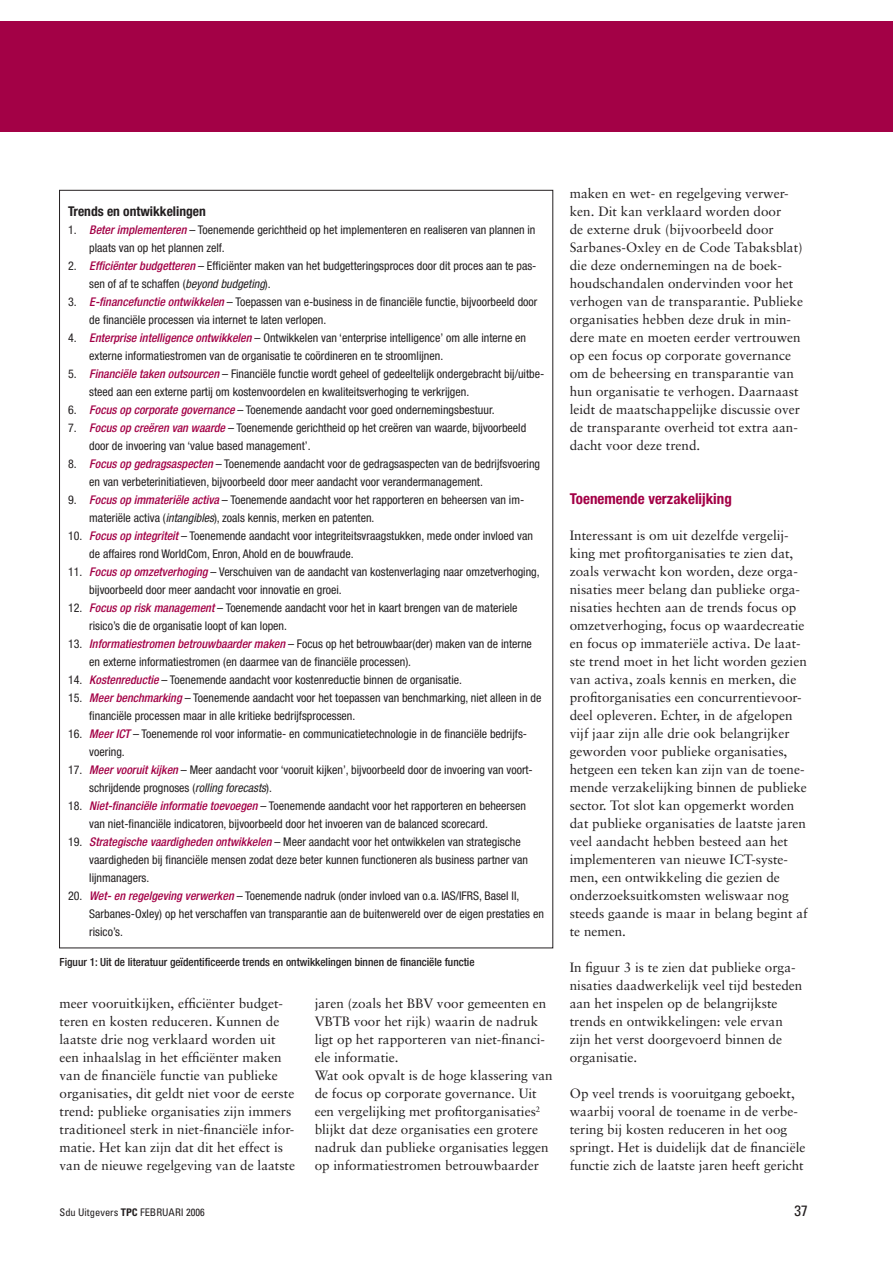
<style>
.page{position:relative;width:893px;height:1263px;background:#fff}
.page>*{position:absolute;margin:0;border:0;box-sizing:border-box;transform-origin:0 0}
.TK_1{font:700 condensed 15px "Helvetica Neue";color:#a30146}
.t1{font:condensed 15px "Univers";color:#231f20}
.t2{font:13.5px/18px "Sabon";color:#231f20}
.TK_2{font:700 condensed 13.5px "Helvetica Neue";color:#231f20}
.t3{font:condensed 12px/18px "Helvetica Neue";color:#231f20}
.Bijschrift{font:500 condensed 11.25px "Helvetica Neue";color:#231f20}
.t4{font:condensed 10.5px "Univers";color:#231f20}
.s1{font-weight:500;font-style:italic;color:#a30146}
.s2{font-style:italic}
.s3{font-weight:700}
</style>
<div class="page">
<div style="left:0;top:21px;width:893px;height:111px;background:#a30146"></div>
<p class="TK_2" style="left:68px;top:203px;width:139px">Trends en ontwikkelingen</p>
<p class="t3" style="left:89px;top:221px;width:448px;text-indent:-21px">1. <span class="s1">Beter implementeren</span> – Toenemende gerichtheid op het implementeren en realiseren van plannen in plaats van op het plannen zelf.</p>
<p class="t3" style="left:89px;top:257px;width:449px;text-indent:-21px">2. <span class="s1">Efficiënter budgetteren</span> – Efficiënter maken van het budgetteringsproces door dit proces aan te pas&shy;sen of af te schaffen (<span class="s2">beyond budgeting</span>).</p>
<p class="t3" style="left:89px;top:293px;width:450px;text-indent:-21px">3. <span class="s1">E-financefunctie ontwikkelen</span> – Toepassen van e-business in de financiële functie, bijvoorbeeld door de financiële processen via internet te laten verlopen.</p>
<p class="t3" style="left:89px;top:329px;width:438px;text-indent:-21px">4. <span class="s1">Enterprise intelligence ontwikkelen</span> – Ontwikkelen van ‘enterprise intelligence’ om alle interne en externe informatiestromen van de organisatie te coördineren en te stroomlijnen.</p>
<p class="t3" style="left:89px;top:365px;width:456px;text-indent:-21px">5. <span class="s1">Financiële taken outsourcen</span> – Financiële functie wordt geheel of gedeeltelijk ondergebracht bij/uitbe&shy;steed aan een externe partij om kostenvoordelen en kwaliteitsverhoging te verkrijgen.</p>
<p class="t3" style="left:68px;top:401px;width:428px">6. <span class="s1">Focus op corporate governance</span> – Toenemende aandacht voor goed ondernemingsbestuur.</p>
<p class="t3" style="left:89px;top:419px;width:438px;text-indent:-21px">7. <span class="s1">Focus op creëren van waarde</span> – Toenemende gerichtheid op het creëren van waarde, bijvoorbeeld door de invoering van ‘value based management’.</p>
<p class="t3" style="left:89px;top:455px;width:452px;text-indent:-21px">8. <span class="s1">Focus op gedragsaspecten</span> – Toenemende aandacht voor de gedragsaspecten van de bedrijfsvoering en van verbeterinitiatieven, bijvoorbeeld door meer aandacht voor verandermanagement.</p>
<p class="t3" style="left:89px;top:491px;width:436px;text-indent:-21px">9. <span class="s1">Focus op immateriële activa</span> – Toenemende aandacht voor het rapporteren en beheersen van im&shy;materiële activa (<span class="s2">intangibles</span>), zoals kennis, merken en patenten.</p>
<p class="t3" style="left:89px;top:527px;width:445px;text-indent:-21px">10. <span class="s1">Focus op integriteit</span> – Toenemende aandacht voor integriteitsvraagstukken, mede onder invloed van de affaires rond WorldCom, Enron, Ahold en de bouwfraude.</p>
<p class="t3" style="left:89px;top:563px;width:452px;text-indent:-21px">11. <span class="s1">Focus op omzetverhoging</span> – Verschuiven van de aandacht van kostenverlaging naar omzetverhoging, bijvoorbeeld door meer aandacht voor innovatie en groei.</p>
<p class="t3" style="left:89px;top:599px;width:430px;text-indent:-21px">12. <span class="s1">Focus op risk management</span> – Toenemende aandacht voor het in kaart brengen van de materiele risico’s die de organisatie loopt of kan lopen.</p>
<p class="t3" style="left:89px;top:635px;width:444px;text-indent:-21px">13. <span class="s1">Informatiestromen betrouwbaarder maken</span> – Focus op het betrouwbaar(der) maken van de interne en externe informatiestromen (en daarmee van de financiële processen).</p>
<p class="t3" style="left:68px;top:671px;width:395px">14. <span class="s1">Kostenreductie</span> – Toenemende aandacht voor kostenreductie binnen de organisatie.</p>
<p class="t3" style="left:89px;top:689px;width:454px;text-indent:-21px">15. <span class="s1">Meer benchmarking</span> – Toenemende aandacht voor het toepassen van benchmarking, niet alleen in de financiële processen maar in alle kritieke bedrijfsprocessen.</p>
<p class="t3" style="left:89px;top:725px;width:438px;text-indent:-21px">16. <span class="s1">Meer ICT</span> – Toenemende rol voor informatie- en communicatietechnologie in de financiële bedrijfs&shy;voering.</p>
<p class="t3" style="left:89px;top:761px;width:445px;text-indent:-21px">17. <span class="s1">Meer vooruit kijken</span> – Meer aandacht voor ‘vooruit kijken’, bijvoorbeeld door de invoering van voort&shy;schrijdende prognoses (<span class="s2">rolling forecasts</span>).</p>
<p class="t3" style="left:89px;top:797px;width:438px;text-indent:-21px">18. <span class="s1">Niet-financiële informatie toevoegen</span> – Toenemende aandacht voor het rapporteren en beheersen van niet-financiële indicatoren, bijvoorbeeld door het invoeren van de balanced scorecard.</p>
<p class="t3" style="left:89px;top:833px;width:440px;text-indent:-21px">19. <span class="s1">Strategische vaardigheden ontwikkelen</span> – Meer aandacht voor het ontwikkelen van strategische vaardigheden bij financiële mensen zodat deze beter kunnen functioneren als business partner van lijnmanagers.</p>
<p class="t3" style="left:89px;top:887px;width:456px;text-indent:-21px">20. <span class="s1">Wet- en regelgeving verwerken</span> – Toenemende nadruk (onder invloed van o.a. IAS/IFRS, Basel II,<br>Sarbanes-Oxley) op het verschaffen van transparantie aan de buitenwereld over de eigen prestaties en risico’s.</p>
<p class="Bijschrift" style="left:60px;top:955px;width:417px">Figuur 1: Uit de literatuur geïdentificeerde trends en ontwikkelingen binnen de financiële functie</p>
<p class="t2" style="left:60px;top:994px;width:237px">meer vooruitkijken, efficiënter budget&shy;teren en kosten reduceren. Kunnen de laatste drie nog verklaard worden uit een inhaalslag in het efficiënter maken van de financiële functie van publieke organisaties, dit geldt niet voor de eerste trend: publieke organisaties zijn immers traditioneel sterk in niet-financiële infor&shy;matie. Het kan zijn dat dit het effect is van de nieuwe regelgeving van de laatste</p>
<p class="t2" style="left:315px;top:994px;width:233px">jaren (zoals het BBV voor gemeenten en VBTB voor het rijk) waarin de nadruk ligt op het rapporteren van niet-financi&shy;ële informatie.</p>
<p class="t2" style="left:315px;top:1066px;width:240px">Wat ook opvalt is de hoge klassering van de focus op corporate governance. Uit een vergelijking met profitorganisaties<sup>2 </sup>blijkt dat deze organisaties een grotere nadruk dan publieke organisaties leggen op informatiestromen betrouwbaarder</p>
<p class="t2" style="left:570px;top:184px;width:235px">maken en wet- en regelgeving verwer&shy;ken. Dit kan verklaard worden door<br>de externe druk (bijvoorbeeld door Sarbanes-Oxley en de Code Tabaksblat) die deze ondernemingen na de boek&shy;houdschandalen ondervinden voor het verhogen van de transparantie. Publieke organisaties hebben deze druk in min&shy;dere mate en moeten eerder vertrouwen op een focus op corporate governance om de beheersing en transparantie van hun organisatie te verhogen. Daarnaast leidt de maatschappelijke discussie over de transparante overheid tot extra aan&shy;dacht voor deze trend.</p>
<p class="TK_1" style="left:570px;top:490px;width:164px">Toenemende verzakelijking</p>
<p class="t2" style="left:570px;top:526px;width:239px">Interessant is om uit dezelfde vergelij&shy;king met profitorganisaties te zien dat, zoals verwacht kon worden, deze orga&shy;nisaties meer belang dan publieke orga&shy;nisaties hechten aan de trends focus op omzetverhoging, focus op waardecreatie en focus op immateriële activa. De laat&shy;ste trend moet in het licht worden gezien van activa, zoals kennis en merken, die profitorganisaties een concurrentievoor&shy;deel opleveren. Echter, in de afgelopen vijf jaar zijn alle drie ook belangrijker geworden voor publieke organisaties, hetgeen een teken kan zijn van de toene&shy;mende verzakelijking binnen de publieke sector. Tot slot kan opgemerkt worden dat publieke organisaties de laatste jaren veel aandacht hebben besteed aan het implementeren van nieuwe ICT-syste&shy;men, een ontwikkeling die gezien de onderzoeksuitkomsten weliswaar nog steeds gaande is maar in belang begint af te nemen.</p>
<p class="t2" style="left:570px;top:958px;width:234px">In figuur 3 is te zien dat publieke orga&shy;nisaties daadwerkelijk veel tijd besteden aan het inspelen op de belangrijkste trends en ontwikkelingen: vele ervan zijn het verst doorgevoerd binnen de organisatie.</p>
<p class="t2" style="left:570px;top:1084px;width:237px">Op veel trends is vooruitgang geboekt, waarbij vooral de toename in de verbe&shy;tering bij kosten reduceren in het oog springt. Het is duidelijk dat de financiële functie zich de laatste jaren heeft gericht</p>
<p class="t4" style="left:60px;top:1205px;width:147px">Sdu Uitgevers <span class="s3">TPC</span> FEBRUARI 2006</p>
<p class="t1" style="left:795px;top:1201px;width:15px">37</p>
</div>
